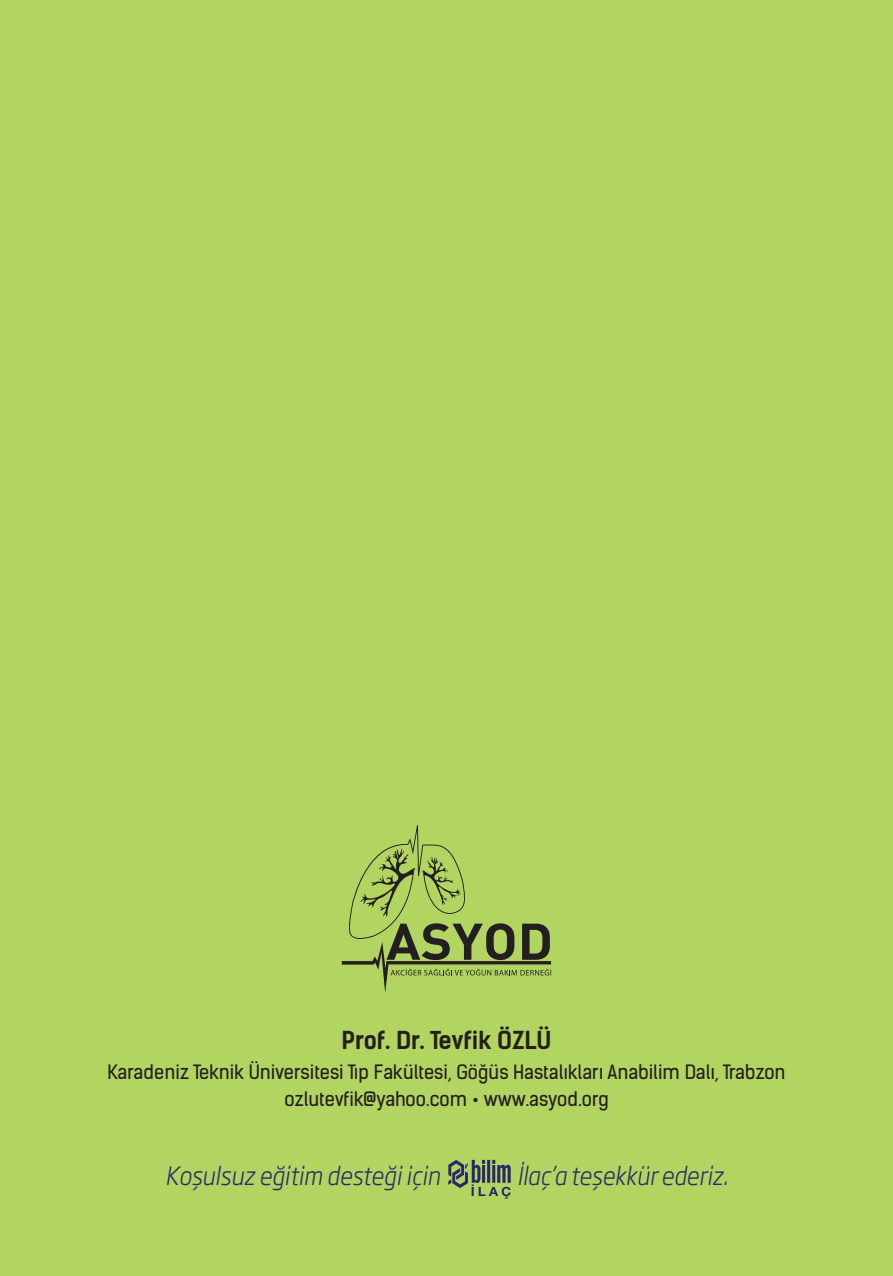
<style>
.page{position:relative;width:893px;height:1276px;background:#b2d461}
.page>*{position:absolute;margin:0;border:0;box-sizing:border-box;transform-origin:0 0}
.t1{font:italic 300 24.97px "Soho Gothic Pro";color:#282b69;scale:.9 1}
.t2{font:700 23.62px "Kelson Sans";letter-spacing:-.005em;color:#231f20}
.t3{font:18.9px/27px "Kelson Sans";color:#231f20;text-align:center}
</style>
<div class="page">
<svg style="left:342px;top:825px;width:209px;height:168px"></svg>
<svg style="left:448px;top:1160px;width:63px;height:38px"></svg>
<p class="t2" style="left:341px;top:1025px;width:212px">Prof. Dr. Tevfik ÖZLÜ</p>
<p class="t3" style="left:107px;top:1058px;width:679px">Karadeniz Teknik Üniversitesi Tıp Fakültesi, Göğüs Hastalıkları Anabilim Dalı, Trabzon ozlutevfik@yahoo.com • www.asyod.org</p>
<h1 class="t1" style="left:165px;top:1156px;width:307px">Koşulsuz eğitim desteği için</h1>
<h1 class="t1" style="left:517px;top:1156px;width:236px">İlaç’a teşekkür ederiz.</h1>
</div>
